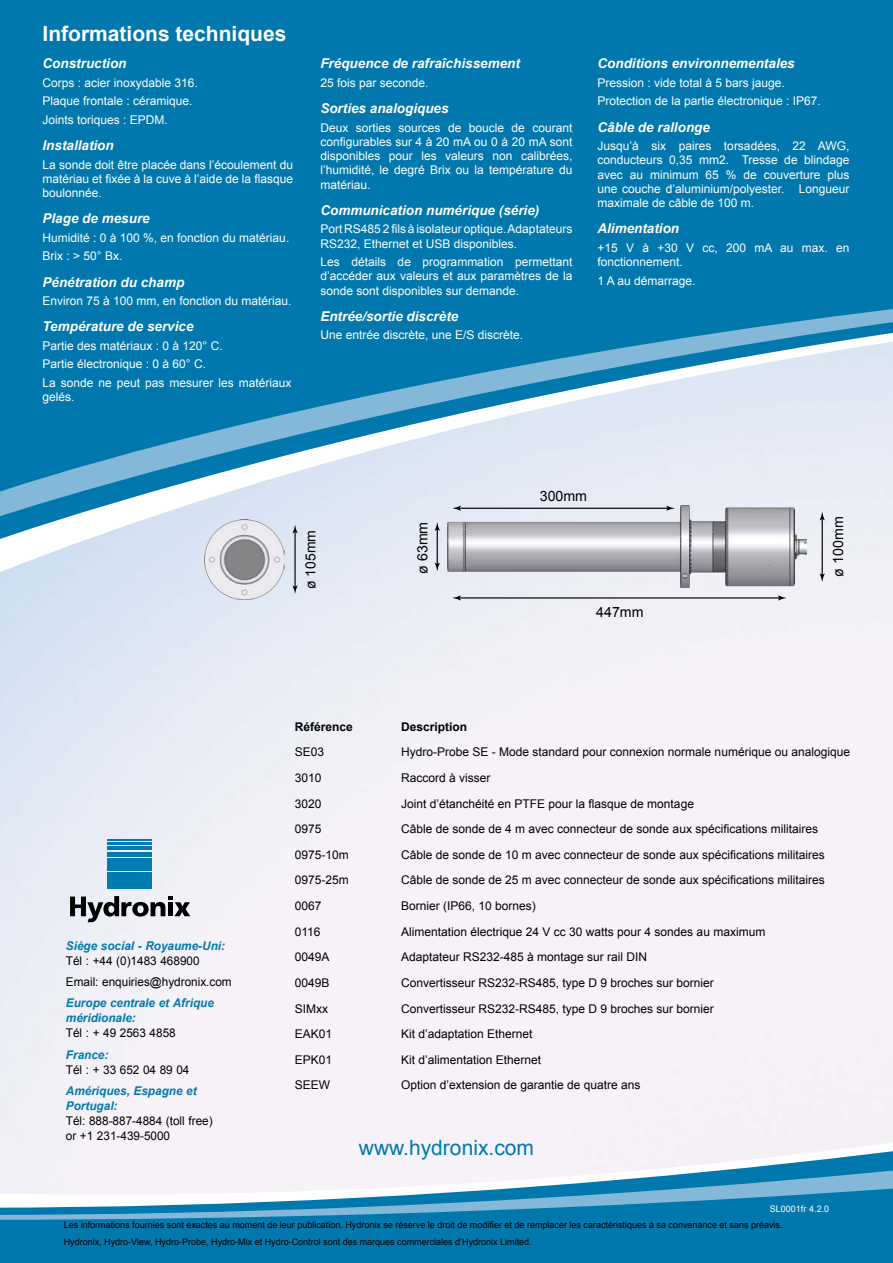
<style>
.page{position:relative;width:893px;height:1263px;background:#fff}
.page>*{position:absolute;margin:0;border:0;box-sizing:border-box;transform-origin:0 0}
.t1{font:700 21px "Arial";color:#fff}
.t2{font:21px "Arial";color:#0078ae}
.t3{font:14.25px "Arial";color:#000}
.t4{font:13.95px "Arial";color:#000}
.t5{font:italic 700 13.5px "Arial";color:#fff}
.t6{font:12px/14.2px "Arial";color:#fff}
.t7{font:12px/21.5px "Arial";color:#000}
.t8{font:italic 700 12px/15px "Arial";color:#0078ae}
.t9{font:700 12px "Arial";color:#000}
.t10{font:9px/17.5px "Arial";color:#000}
.t11{font:9px "Arial";color:#fff}
</style>
<div class="page">
<svg style="left:0;top:1196px;width:893px;height:67px;background:#1884b5"></svg>
<div style="left:0;top:0;width:893px;height:264px;background:#0078ae"></div>
<div style="left:0;top:264px;width:893px;height:7px;background:#0078ae"></div>
<img style="left:0;top:271px;width:893px;height:925px">
<svg style="left:70px;top:896px;width:120px;height:26px"></svg>
<hr style="left:108px;top:839px;width:44px;height:1px;background:#007cb1">
<hr style="left:108px;top:842px;width:44px;height:3px;background:#007cb1">
<hr style="left:108px;top:847px;width:44px;height:3px;background:#007cb1">
<hr style="left:108px;top:852px;width:44px;height:4px;background:#007cb1">
<div style="left:108px;top:858px;width:44px;height:5px;background:#007cb1"></div>
<div style="left:108px;top:865px;width:44px;height:6px;background:#007cb1"></div>
<div style="left:108px;top:872px;width:44px;height:8px;background:#007cb1"></div>
<div style="left:108px;top:881px;width:44px;height:8px;background:#007cb1"></div>
<img style="left:448px;top:505px;width:358px;height:82px">
<hr style="left:459px;top:597px;width:321px;height:1px;background:#000">
<svg style="left:778px;top:595px;width:8px;height:5px"></svg>
<svg style="left:452px;top:595px;width:9px;height:5px"></svg>
<hr style="left:459px;top:508px;width:209px;height:1px;background:#000">
<svg style="left:666px;top:506px;width:9px;height:5px"></svg>
<svg style="left:452px;top:506px;width:9px;height:5px"></svg>
<hr style="left:822px;top:518px;width:1px;height:58px;background:#000">
<svg style="left:820px;top:573px;width:5px;height:9px"></svg>
<svg style="left:820px;top:512px;width:5px;height:8px"></svg>
<hr style="left:437px;top:529px;width:1px;height:36px;background:#000">
<svg style="left:435px;top:563px;width:5px;height:8px"></svg>
<svg style="left:435px;top:522px;width:5px;height:9px"></svg>
<hr style="left:294px;top:531px;width:2px;height:57px;background:#000">
<svg style="left:292px;top:585px;width:6px;height:9px"></svg>
<svg style="left:292px;top:525px;width:6px;height:8px"></svg>
<img style="left:205px;top:519px;width:80px;height:80px">
<h1 class="t1" style="left:43px;top:20px;width:245px">Informations techniques</h1>
<p class="t5" style="left:43px;top:55px;width:85px">Construction</p>
<p class="t6" style="left:43px;top:73px;width:157px;line-height:18.5px">Corps : acier inoxydable 316.<br>Plaque frontale : céramique.<br>Joints toriques : EPDM.</p>
<p class="t5" style="left:43px;top:137px;width:73px">Installation</p>
<p class="t6" style="left:43px;top:157px;width:252px;text-align:justify">La sonde doit être placée dans l’écoulement du matériau et fixée à la cuve à l’aide de la flasque boulonnée.</p>
<p class="t5" style="left:43px;top:210px;width:109px">Plage de mesure</p>
<p class="t6" style="left:43px;top:229px;width:248px;line-height:18.5px">Humidité : 0 à 100 %, en fonction du matériau.<br>Brix : &gt; 50° Bx.</p>
<p class="t5" style="left:43px;top:273px;width:143px">Pénétration du champ</p>
<p class="t6" style="left:43px;top:294px;width:250px">Environ 75 à 100 mm, en fonction du matériau.</p>
<p class="t5" style="left:43px;top:318px;width:153px">Température de service</p>
<p class="t6" style="left:43px;top:337px;width:250px;line-height:18.5px">Partie des matériaux : 0 à 120° C.<br>Partie électronique : 0 à 60° C.<br>La sonde ne peut pas mesurer les matériaux</p>
<p class="t6" style="left:43px;top:390px;width:34px">gelés.</p>
<p class="t5" style="left:320px;top:55px;width:201px">Fréquence de rafraîchissement</p>
<p class="t6" style="left:320px;top:76px;width:110px">25 fois par seconde.</p>
<p class="t5" style="left:320px;top:100px;width:130px">Sorties analogiques</p>
<p class="t6" style="left:320px;top:120px;width:253px;text-align:justify">Deux sorties sources de boucle de courant configurables sur 4 à 20 mA ou 0 à 20 mA sont disponibles pour les valeurs non calibrées, l’humidité, le degré Brix ou la température du matériau.</p>
<p class="t5" style="left:320px;top:201px;width:221px">Communication numérique (série)</p>
<p class="t6" style="left:320px;top:222px;width:253px">Port RS485 2 fils à isolateur optique. Adaptateurs<br>RS232, Ethernet et USB disponibles.</p>
<p class="t6" style="left:320px;top:255px;width:253px;text-align:justify">Les détails de programmation permettant d’accéder aux valeurs et aux paramètres de la sonde sont disponibles sur demande.</p>
<p class="t5" style="left:320px;top:307px;width:140px">Entrée/sortie discrète</p>
<p class="t6" style="left:320px;top:328px;width:204px">Une entrée discrète, une E/S discrète.</p>
<p class="t5" style="left:597px;top:55px;width:199px">Conditions environnementales</p>
<p class="t6" style="left:597px;top:73px;width:225px;line-height:18.5px">Pression : vide total à 5 bars jauge.<br>Protection de la partie électronique : IP67.</p>
<p class="t5" style="left:597px;top:118px;width:114px">Câble de rallonge</p>
<p class="t6" style="left:597px;top:139px;width:254px;text-align:justify">Jusqu’à six paires torsadées, 22 AWG, conducteurs 0,35 mm2. Tresse de blindage avec au minimum 65 % de couverture plus une couche d’aluminium/polyester. Longueur maximale de câble de 100 m.</p>
<p class="t5" style="left:597px;top:220px;width:83px">Alimentation</p>
<p class="t6" style="left:597px;top:241px;width:253px">+15 V à +30 V cc, 200 mA au max. en fonctionnement.</p>
<p class="t6" style="left:597px;top:273px;width:100px">1 A au démarrage.</p>
<p class="t4" style="left:301px;top:589px;width:60px;rotate:-90deg">ø 105mm</p>
<p class="t3" style="left:540px;top:486px;width:49px">300mm</p>
<p class="t3" style="left:413px;top:574px;width:54px;rotate:-90deg">ø 63mm</p>
<p class="t3" style="left:829px;top:576px;width:61px;rotate:-90deg">ø 100mm</p>
<p class="t3" style="left:596px;top:603px;width:49px">447mm</p>
<p class="t8" style="left:66px;top:938px;width:161px">Siège social - Royaume-Uni:</p>
<p class="t7" style="left:66px;top:950px;width:167px">Tél : +44 (0)1483 468900<br>Email: enquiries@hydronix.com</p>
<p class="t8" style="left:66px;top:996px;width:150px">Europe centrale et Afrique méridionale:</p>
<p class="t7" style="left:66px;top:1022px;width:111px">Tél : + 49 2563 4858</p>
<p class="t8" style="left:66px;top:1047px;width:44px">France:</p>
<p class="t7" style="left:66px;top:1059px;width:125px">Tél : + 33 652 04 89 04</p>
<p class="t8" style="left:66px;top:1084px;width:132px">Amériques, Espagne et<br>Portugal:</p>
<p class="t7" style="left:66px;top:1113px;width:148px;line-height:15px">Tél: 888-887-4884 (toll free) or +1 231-439-5000</p>
<p class="t9" style="left:295px;top:718px;width:60px">Référence</p>
<p class="t9" style="left:401px;top:718px;width:68px">Description</p>
<p class="t7" style="left:295px;top:741px;width:31px">SE03</p>
<p class="t7" style="left:401px;top:741px;width:450px">Hydro-Probe SE - Mode standard pour connexion normale numérique ou analogique</p>
<p class="t7" style="left:295px;top:767px;width:28px">3010</p>
<p class="t7" style="left:401px;top:767px;width:91px">Raccord à visser</p>
<p class="t7" style="left:295px;top:793px;width:28px">3020</p>
<p class="t7" style="left:401px;top:793px;width:294px">Joint d’étanchéité en PTFE pour la flasque de montage</p>
<p class="t7" style="left:295px;top:818px;width:28px">0975</p>
<p class="t7" style="left:401px;top:818px;width:418px">Câble de sonde de 4 m avec connecteur de sonde aux spécifications militaires</p>
<p class="t7" style="left:295px;top:844px;width:56px">0975-10m</p>
<p class="t7" style="left:401px;top:844px;width:425px">Câble de sonde de 10 m avec connecteur de sonde aux spécifications militaires</p>
<p class="t7" style="left:295px;top:869px;width:56px">0975-25m</p>
<p class="t7" style="left:401px;top:869px;width:425px">Câble de sonde de 25 m avec connecteur de sonde aux spécifications militaires</p>
<p class="t7" style="left:295px;top:895px;width:28px">0067</p>
<p class="t7" style="left:401px;top:895px;width:136px">Bornier (IP66, 10 bornes)</p>
<p class="t7" style="left:295px;top:921px;width:27px">0116</p>
<p class="t7" style="left:401px;top:921px;width:366px">Alimentation électrique 24 V cc 30 watts pour 4 sondes au maximum</p>
<p class="t7" style="left:295px;top:946px;width:36px">0049A</p>
<p class="t7" style="left:401px;top:946px;width:248px">Adaptateur RS232-485 à montage sur rail DIN</p>
<p class="t7" style="left:295px;top:972px;width:36px">0049B</p>
<p class="t7" style="left:401px;top:972px;width:314px">Convertisseur RS232-RS485, type D 9 broches sur bornier</p>
<p class="t7" style="left:295px;top:998px;width:35px">SIMxx</p>
<p class="t7" style="left:401px;top:998px;width:314px">Convertisseur RS232-RS485, type D 9 broches sur bornier</p>
<p class="t7" style="left:295px;top:1023px;width:39px">EAK01</p>
<p class="t7" style="left:401px;top:1023px;width:133px">Kit d’adaptation Ethernet</p>
<p class="t7" style="left:295px;top:1049px;width:39px">EPK01</p>
<p class="t7" style="left:401px;top:1049px;width:142px">Kit d’alimentation Ethernet</p>
<p class="t7" style="left:295px;top:1075px;width:37px">SEEW</p>
<p class="t7" style="left:401px;top:1075px;width:241px">Option d’extension de garantie de quatre ans</p>
<h1 class="t2" style="left:359px;top:1134px;width:177px">www.hydronix.com</h1>
<p class="t11" style="left:770px;top:1203px;width:61px">SL0001fr 4.2.0</p>
<p class="t10" style="left:64px;top:1216px;width:720px">Les informations fournies sont exactes au moment de leur publication. Hydronix se réserve le droit de modifier et de remplacer les caractéristiques à sa convenance et sans préavis.<br>Hydronix, Hydro-View, Hydro-Probe, Hydro-Mix et Hydro-Control sont des marques commerciales d’Hydronix Limited.</p>
</div>
